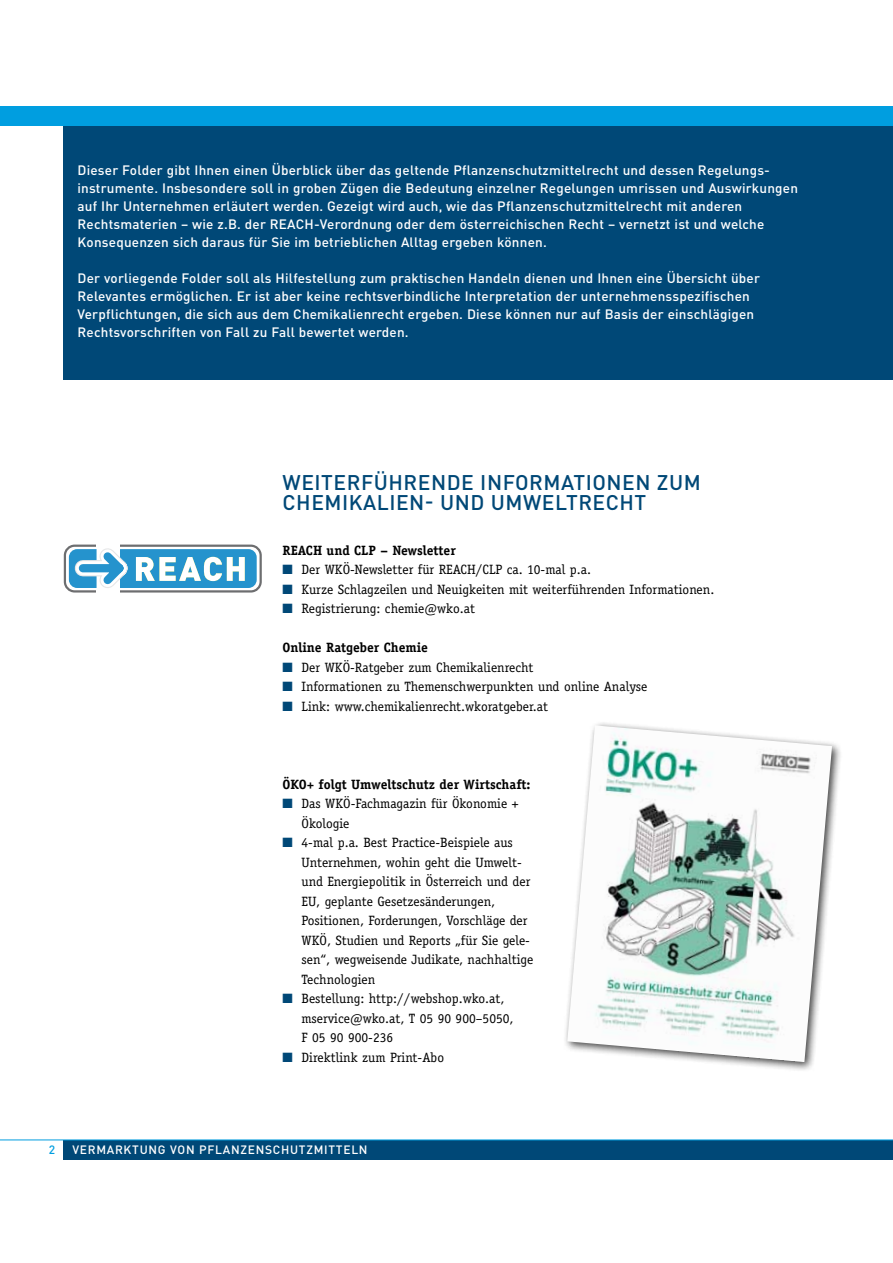
<style>
.page{position:relative;width:893px;height:1263px;background:#fff}
.page>*{position:absolute;margin:0;border:0;box-sizing:border-box;transform-origin:0 0}
.t1{font:500 21px/19.5px "DIN Pro";letter-spacing:.025em;color:#004877}
.t2{font:500 13.5px/18px "DIN Pro";letter-spacing:.015em;color:#fff}
.t3{font:13.5px/19.5px "Officina Serif";color:#000}
.t4{font:700 13.5px "Officina Serif";color:#000}
.t5{font:500 12px "DIN Pro";letter-spacing:.06em;color:#fff}
.t6{font:500 12px "DIN Pro";color:#009ee0}
.s1{color:#004877}
</style>
<div class="page">
<hr style="left:892px;top:0;width:1px;height:126px;background:#009ee0">
<div style="left:64px;top:126px;width:829px;height:253px;background:#004877"></div>
<div style="left:0;top:106px;width:893px;height:20px;background:#009ee0"></div>
<div style="left:64px;top:1140px;width:829px;height:20px;background:#004877"></div>
<hr style="left:0;top:1139px;width:893px;height:1px;background:#009ee0">
<div style="left:64px;top:545px;width:52px;height:47px;border:2px solid #6d6e70;border-radius:10px"></div>
<div style="left:98px;top:545px;width:163px;height:47px;border:2px solid #6d6e70;border-radius:10px"></div>
<div style="left:104px;top:549px;width:153px;height:39px;background:#2593cd;border-radius:8px"></div>
<svg style="left:67px;top:544px;width:178px;height:49px"></svg>
<div style="left:563px;top:721px;width:280px;height:352px;background:#000;opacity:.75"></div>
<img style="left:567px;top:725px;width:265px;height:337px">
<p class="t2" style="left:78px;top:161px;width:722px">Dieser Folder gibt Ihnen einen Überblick über das geltende Pflanzenschutzmittelrecht und dessen Regelungs&shy;instrumente. Insbesondere soll in groben Zügen die Bedeutung einzelner Regelungen umrissen und Auswirkungen auf Ihr Unternehmen erläutert werden. Gezeigt wird auch, wie das Pflanzenschutzmittelrecht mit anderen Rechtsmaterien – wie z.B. der REACH-Verordnung oder dem österreichischen Recht – vernetzt ist und welche Konsequenzen sich daraus für Sie im betrieblichen Alltag ergeben können.</p>
<p class="t2" style="left:78px;top:269px;width:684px">Der vorliegende Folder soll als Hilfestellung zum praktischen Handeln dienen und Ihnen eine Übersicht über Relevantes ermöglichen. Er ist aber keine rechtsverbindliche Interpretation der unternehmensspezifischen Verpflichtungen, die sich aus dem Chemikalienrecht ergeben. Diese können nur auf Basis der einschlägigen Rechtsvorschriften von Fall zu Fall bewertet werden.</p>
<h1 class="t1" style="left:283px;top:472px;width:66px">Weiterführe</h1>
<h1 class="t1" style="left:283px;top:472px;width:420px;text-indent:148px">nde Informationen zum<br>Chemikalien- und Umweltrech</h1>
<h1 class="t1" style="left:635px;top:492px;width:13px">t</h1>
<p class="t4" style="left:282px;top:542px;width:175px">REACH und CLP – Newsletter</p>
<p class="t3" style="left:282px;top:560px;width:310px"><span class="s1">■</span> Der WKÖ-Newsletter für REACH/CLP ca. 10-mal p.a.</p>
<p class="t3" style="left:282px;top:579px;width:433px"><span class="s1">■</span> Kurze Schlagzeilen und Neuigkeiten mit weiterführenden Informationen.</p>
<p class="t3" style="left:282px;top:599px;width:194px"><span class="s1">■</span> Registrierung: chemie@wko.at</p>
<p class="t4" style="left:282px;top:639px;width:147px">Online Ratgeber Chemie</p>
<p class="t3" style="left:282px;top:657px;width:253px"><span class="s1">■</span> Der WKÖ-Ratgeber zum Chemikalienrecht</p>
<p class="t3" style="left:282px;top:677px;width:366px"><span class="s1">■</span> Informationen zu Themenschwerpunkten und online Analyse</p>
<p class="t3" style="left:282px;top:696px;width:267px"><span class="s1">■</span> Link: www.chemikalienrecht.wkoratgeber.at</p>
<p class="t4" style="left:282px;top:776px;width:250px">ÖKO+ folgt Umweltschutz der Wirtschaft:</p>
<p class="t3" style="left:302px;top:794px;width:218px;text-indent:-19px"><span class="s1">■</span> Das WKÖ-Fachmagazin für Ökonomie +<br>Ökologie</p>
<p class="t3" style="left:302px;top:833px;width:233px;text-indent:-19px"><span class="s1">■</span> 4-mal p.a. Best Practice-Beispiele aus Unternehmen, wohin geht die Umwelt&shy;und Energiepolitik in Österreich und der EU, geplante Gesetzesänderungen, Positionen, Forderungen, Vorschläge der WKÖ, Studien und Reports „für Sie gele&shy;sen“, wegweisende Judikate, nachhaltige Technologien</p>
<p class="t3" style="left:302px;top:989px;width:214px;text-indent:-19px"><span class="s1">■</span> Bestellung: http://webshop.wko.at, mservice@wko.at, T 05 90 900–5050,<br>F 05 90 900-236</p>
<p class="t3" style="left:282px;top:1047px;width:163px"><span class="s1">■</span> Direktlink zum Print-Abo</p>
<p class="t6" style="left:49px;top:1141px;width:8px">2</p>
<p class="t5" style="left:72px;top:1141px;width:44px">Ver mark</p>
<p class="t5" style="left:132px;top:1141px;width:142px">tu ng von Pflanzenschu</p>
<p class="t5" style="left:299px;top:1141px;width:70px">tzmitteln</p>
</div>
